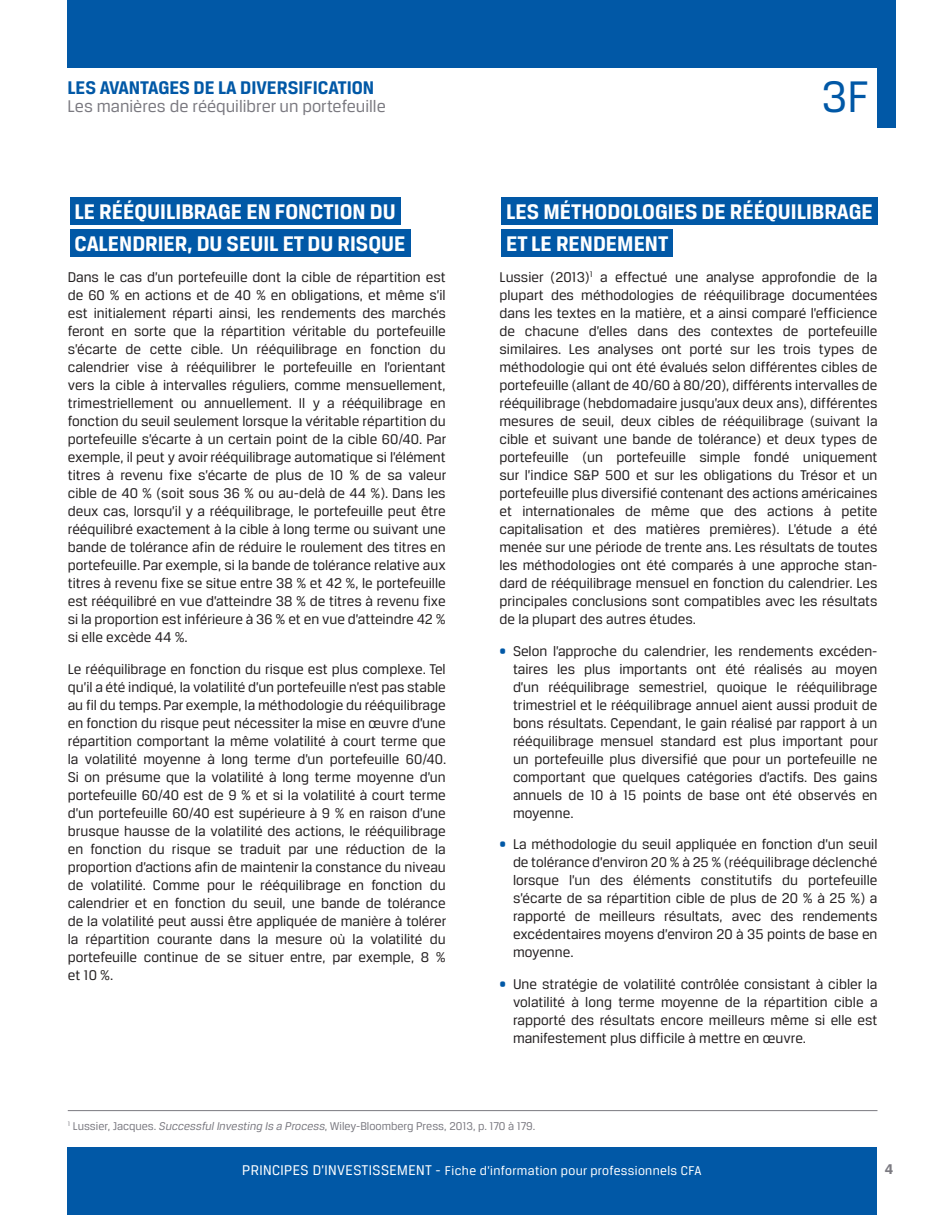
<style>
.page{position:relative;width:945px;height:1215px;background:#fff}
.page>*{position:absolute;margin:0;border:0;box-sizing:border-box;transform-origin:0 0}
.t1{font:47.1px "Breuer Text";color:#0158a6}
.Titre_souligné_2_lig{font:700 22.5px "Breuer Text";color:#fff}
.t2{font:700 19.5px "Breuer Text";color:#0158a6}
.t3{font:18px "Breuer Text";color:#7b7a81}
.Texte_courant{font:15px/18px "Breuer Text";color:#231f20;text-align:justify}
.t4{font:700 15px "Breuer Text";color:#7b7a81}
.t5{font:13.5px "Breuer Text";letter-spacing:.025em;color:#fff}
.Texte_courant-2{font:12px "Breuer Text";color:#7b7a81}
.s1{color:#0158a6}
.s2{font-style:italic}
.s3{font-size:15px}
</style>
<div class="page">
<div style="left:68px;top:0;width:810px;height:68px;background:#0158a6"></div>
<div style="left:68px;top:1148px;width:810px;height:67px;background:#0158a6"></div>
<div style="left:70px;top:198px;width:330px;height:27px;background:#0158a6"></div>
<div style="left:70px;top:229px;width:340px;height:27px;background:#0158a6"></div>
<div style="left:501px;top:198px;width:377px;height:27px;background:#0158a6"></div>
<div style="left:501px;top:229px;width:172px;height:27px;background:#0158a6"></div>
<div style="left:877px;top:0;width:18px;height:127px;background:#0158a6"></div>
<hr style="left:68px;top:1110px;width:810px;height:1px;background:#7b7a81">
<h3 class="t2" style="left:68px;top:77px;width:308px">LES AVANTAGES DE LA DIVERSIFICATION</h3>
<p class="t3" style="left:68px;top:97px;width:320px">Les manières de rééquilibrer un portefeuille</p>
<p class="Titre_souligné_2_lig" style="left:75px;top:200px;width:323px">LE RÉÉQUILIBRAGE EN FONCTION DU</p>
<p class="Titre_souligné_2_lig" style="left:75px;top:231px;width:333px">CALENDRIER, DU SEUIL ET DU RISQUE</p>
<p class="Texte_courant" style="left:68px;top:268px;width:380px">Dans le cas d’un portefeuille dont la cible de répartition est de 60 % en actions et de 40 % en obligations, et même s’il est initialement réparti ainsi, les rendements des marchés feront en sorte que la répartition véritable du portefeuille s’écarte de cette cible. Un rééquilibrage en fonction du calendrier vise à rééquilibrer le portefeuille en l’orientant vers la cible à intervalles réguliers, comme mensuellement, trimestriellement ou annuellement. Il y a rééquilibrage en fonction du seuil seulement lorsque la véritable répartition du portefeuille s’écarte à un certain point de la cible 60/40. Par exemple, il peut y avoir rééquilibrage automatique si l’élément titres à revenu fixe s’écarte de plus de 10 % de sa valeur cible de 40 % (soit sous 36 % ou au-delà de 44 %). Dans les deux cas, lorsqu’il y a rééquilibrage, le portefeuille peut être rééquilibré exactement à la cible à long terme ou suivant une bande de tolérance afin de réduire le roulement des titres en portefeuille. Par exemple, si la bande de tolérance relative aux titres à revenu fixe se situe entre 38 % et 42 %, le portefeuille est rééquilibré en vue d’atteindre 38 % de titres à revenu fixe si la proportion est inférieure à 36 % et en vue d’atteindre 42 % si elle excède 44 %.</p>
<p class="Texte_courant" style="left:68px;top:660px;width:380px">Le rééquilibrage en fonction du risque est plus complexe. Tel qu’il a été indiqué, la volatilité d’un portefeuille n’est pas stable au fil du temps. Par exemple, la méthodologie du rééquilibrage en fonction du risque peut nécessiter la mise en œuvre d’une répartition comportant la même volatilité à court terme que la volatilité moyenne à long terme d’un portefeuille 60/40.<br>Si on présume que la volatilité à long terme moyenne d’un portefeuille 60/40 est de 9 % et si la volatilité à court terme d’un portefeuille 60/40 est supérieure à 9 % en raison d’une brusque hausse de la volatilité des actions, le rééquilibrage en fonction du risque se traduit par une réduction de la proportion d’actions afin de maintenir la constance du niveau de volatilité. Comme pour le rééquilibrage en fonction du calendrier et en fonction du seuil, une bande de tolérance de la volatilité peut aussi être appliquée de manière à tolérer la répartition courante dans la mesure où la volatilité du portefeuille continue de se situer entre, par exemple, 8 % et 10 %.</p>
<h1 class="t1" style="left:822px;top:71px;width:49px">3F</h1>
<p class="Titre_souligné_2_lig" style="left:506px;top:200px;width:368px">LES MÉTHODOLOGIES DE RÉÉQUILIBRAGE</p>
<p class="Titre_souligné_2_lig" style="left:506px;top:231px;width:164px">ET LE RENDEMENT</p>
<p class="Texte_courant" style="left:500px;top:268px;width:380px">Lussier (2013)<sup>1</sup> a effectué une analyse approfondie de la plupart des méthodologies de rééquilibrage documentées dans les textes en la matière, et a ainsi comparé l’efficience de chacune d’elles dans des contextes de portefeuille similaires. Les analyses ont porté sur les trois types de méthodologie qui ont été évalués selon différentes cibles de portefeuille (allant de 40/60 à 80/20), différents intervalles de rééquilibrage (hebdomadaire jusqu’aux deux ans), différentes mesures de seuil, deux cibles de rééquilibrage (suivant la cible et suivant une bande de tolérance) et deux types de portefeuille (un portefeuille simple fondé uniquement sur l’indice S&amp;P 500 et sur les obligations du Trésor et un portefeuille plus diversifié contenant des actions américaines et internationales de même que des actions à petite capitalisation et des matières premières). L’étude a été menée sur une période de trente ans. Les résultats de toutes les méthodologies ont été comparés à une approche stan&shy;dard de rééquilibrage mensuel en fonction du calendrier. Les principales conclusions sont compatibles avec les résultats de la plupart des autres études.</p>
<p class="Texte_courant" style="left:513px;top:642px;width:367px;text-indent:-14px"><span class="s1">•</span> Selon l’approche du calendrier, les rendements excéden&shy;taires les plus importants ont été réalisés au moyen d’un rééquilibrage semestriel, quoique le rééquilibrage trimestriel et le rééquilibrage annuel aient aussi produit de bons résultats. Cependant, le gain réalisé par rapport à un rééquilibrage mensuel standard est plus important pour un portefeuille plus diversifié que pour un portefeuille ne comportant que quelques catégories d’actifs. Des gains annuels de 10 à 15 points de base ont été observés en moyenne.</p>
<p class="Texte_courant" style="left:513px;top:835px;width:366px;text-indent:-14px"><span class="s1">•</span> La méthodologie du seuil appliquée en fonction d’un seuil de tolérance d’environ 20 % à 25 % (rééquilibrage déclenché lorsque l’un des éléments constitutifs du portefeuille s’écarte de sa répartition cible de plus de 20 % à 25 %) a rapporté de meilleurs résultats, avec des rendements excédentaires moyens d’environ 20 à 35 points de base en moyenne.</p>
<p class="Texte_courant" style="left:513px;top:975px;width:366px;text-indent:-14px"><span class="s1">•</span> Une stratégie de volatilité contrôlée consistant à cibler la volatilité à long terme moyenne de la répartition cible a rapporté des résultats encore meilleurs même si elle est manifestement plus difficile à mettre en œuvre.</p>
<p class="Texte_courant-2" style="left:68px;top:1120px;width:469px"><sup>1</sup> Lussier, Jacques. <span class="s2">SuccessfulInvesting Is a Process</span>, Wiley-Bloomberg Press, 2013, p. 170 à 179.</p>
<p class="t5" style="left:242px;top:1164px;width:461px"><span class="s3">PRINCIPES D’INVESTISSEMENT -</span> Fiche d’information pour professionnels CFA</p>
<p class="t4" style="left:885px;top:1161px;width:10px">4</p>
</div>
